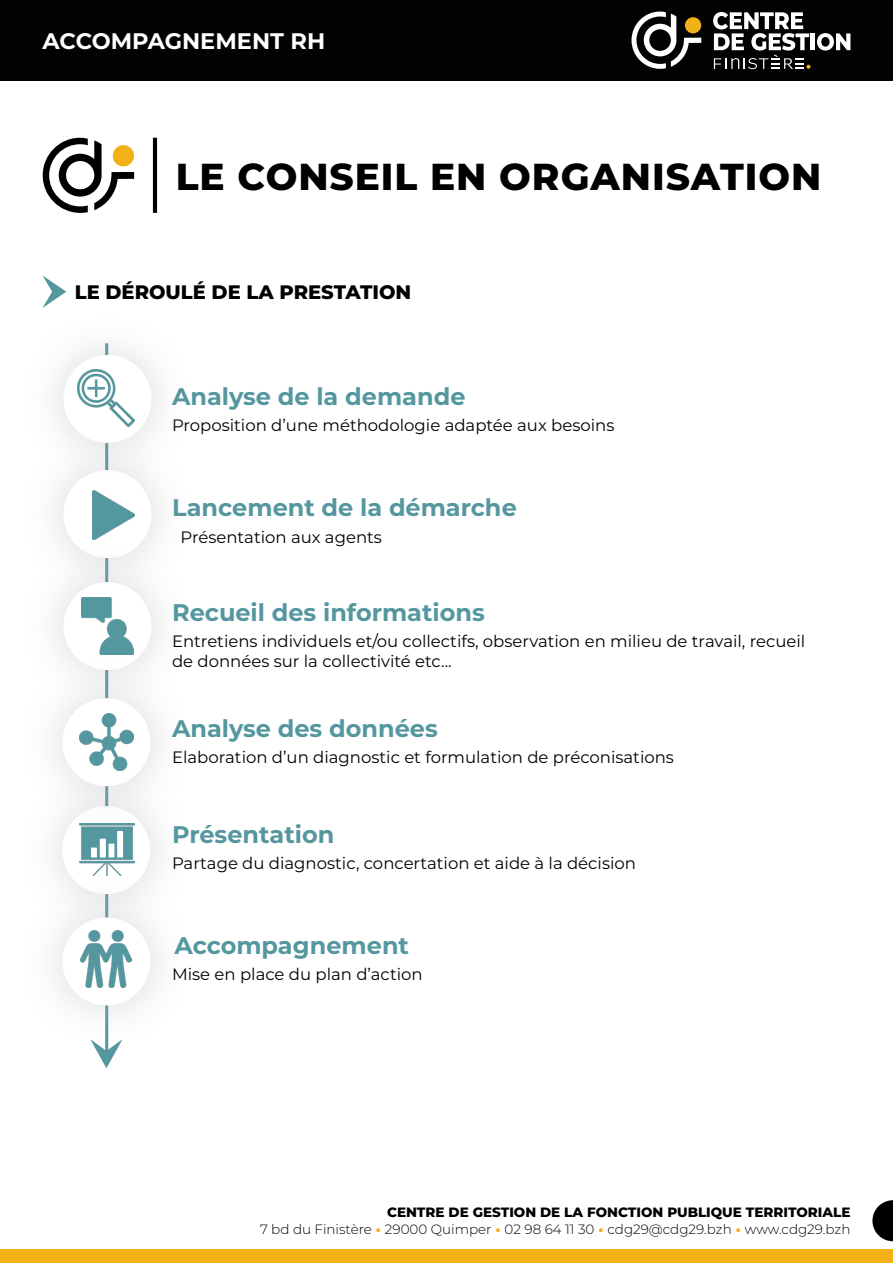
<style>
.page{position:relative;width:893px;height:1263px;background:#fff}
.page>*{position:absolute;margin:0;border:0;box-sizing:border-box;transform-origin:0 0}
.t1{font:800 37.5px "Montserrat";letter-spacing:.025em;color:#000}
.t2{font:700 24px "Montserrat";color:#54979f}
.t3{font:700 22.5px "Montserrat";color:#fff}
.t4{font:800 19.5px "Montserrat";color:#000}
.t5{font:16.5px/19.8px "Montserrat";color:#000}
.t6{font:300 13.5px/16.2px "Montserrat";color:#000;text-align:right}
.s1{font-weight:800}
.s2{font-weight:800;color:#f3b118}
</style>
<div class="page">
<div style="left:0;top:1249px;width:893px;height:14px;background:#f3b118"></div>
<svg style="left:872px;top:1200px;width:21px;height:41px"></svg>
<svg style="left:43px;top:276px;width:23px;height:32px"></svg>
<div style="left:0;top:0;width:893px;height:81px;background:#020203"></div>
<svg style="left:631px;top:12px;width:70px;height:57px"></svg>
<div style="left:685px;top:17px;width:16px;height:16px;background:#f3b118;border-radius:50%"></div>
<svg style="left:713px;top:12px;width:97px;height:57px"></svg>
<hr style="left:811px;top:33px;width:4px;height:17px;background:#fff">
<svg style="left:817px;top:33px;width:33px;height:18px"></svg>
<svg style="left:94px;top:1047px;width:25px;height:21px"></svg>
<div style="left:21px;top:428px;width:172px;height:172px;background:#fafafa"></div>
<div style="left:63px;top:470px;width:88px;height:88px;background:#fff;border-radius:50%"></div>
<div style="left:63px;top:355px;width:88px;height:88px;background:#fff;border-radius:50%"></div>
<div style="left:21px;top:540px;width:172px;height:172px;background:#fbfbfb"></div>
<div style="left:63px;top:582px;width:88px;height:88px;background:#fff;border-radius:50%"></div>
<div style="left:20px;top:764px;width:172px;height:172px;background:#fbfbfb"></div>
<div style="left:62px;top:806px;width:88px;height:88px;background:#fff;border-radius:50%"></div>
<div style="left:20px;top:876px;width:172px;height:171px;background:#b3b2b2;opacity:.5"></div>
<div style="left:62px;top:917px;width:88px;height:88px;background:#fff;border-radius:50%"></div>
<div style="left:20px;top:656px;width:172px;height:172px;background:#fbfbfb"></div>
<div style="left:62px;top:698px;width:88px;height:88px;background:#fff;border-radius:50%"></div>
<img style="left:93px;top:490px;width:41px;height:49px">
<img style="left:78px;top:369px;width:57px;height:57px">
<img style="left:81px;top:597px;width:52px;height:57px">
<img style="left:79px;top:823px;width:56px;height:52px">
<img style="left:81px;top:931px;width:50px;height:56px">
<img style="left:79px;top:713px;width:54px;height:57px">
<svg style="left:43px;top:138px;width:91px;height:75px"></svg>
<div style="left:113px;top:145px;width:21px;height:21px;background:#f3b118;border-radius:50%"></div>
<hr style="left:153px;top:138px;width:4px;height:75px;background:#000">
<h3 class="t3" style="left:43px;top:25px;width:284px">ACCOMPAGNEMENT RH</h3>
<h1 class="t1" style="left:176px;top:150px;width:647px">LE CONSEIL EN ORGANISATION</h1>
<p class="t4" style="left:75px;top:277px;width:338px">LE DÉROULÉ DE LA PRESTATION</p>
<h2 class="t2" style="left:172px;top:379px;width:295px">Analyse de la demande</h2>
<p class="t5" style="left:172px;top:415px;width:444px">Proposition d’une méthodologie adaptée aux besoins</p>
<h2 class="t2" style="left:172px;top:490px;width:346px">Lancement de la démarche</h2>
<p class="t5" style="left:181px;top:526px;width:203px">Présentation aux agents</p>
<h2 class="t2" style="left:172px;top:595px;width:314px">Recueil des informations</h2>
<p class="t5" style="left:172px;top:631px;width:635px">Entretiens individuels et/ou collectifs, observation en milieu de travail, recueil de données sur la collectivité etc...</p>
<h2 class="t2" style="left:172px;top:711px;width:267px">Analyse des données</h2>
<p class="t5" style="left:172px;top:747px;width:503px">Elaboration d’un diagnostic et formulation de préconisations</p>
<h2 class="t2" style="left:172px;top:817px;width:164px">Présentation</h2>
<p class="t5" style="left:172px;top:853px;width:465px">Partage du diagnostic, concertation et aide à la décision</p>
<h2 class="t2" style="left:174px;top:928px;width:236px">Accompagnement</h2>
<p class="t5" style="left:172px;top:964px;width:252px">Mise en place du plan d’action</p>
<p class="t6" style="left:260px;top:1204px;width:592px"><span class="s1">CENTRE DE GESTION DE LA FONCTION PUBLIQUE TERRITORIALE<br></span>7 bd du Finistère <span class="s2">•</span> 29000 Quimper <span class="s2">•</span> 02 98 64 11 30 <span class="s2">•</span> cdg29@cdg29.bzh <span class="s2">•</span> www.cdg29.bzh</p>
</div>
